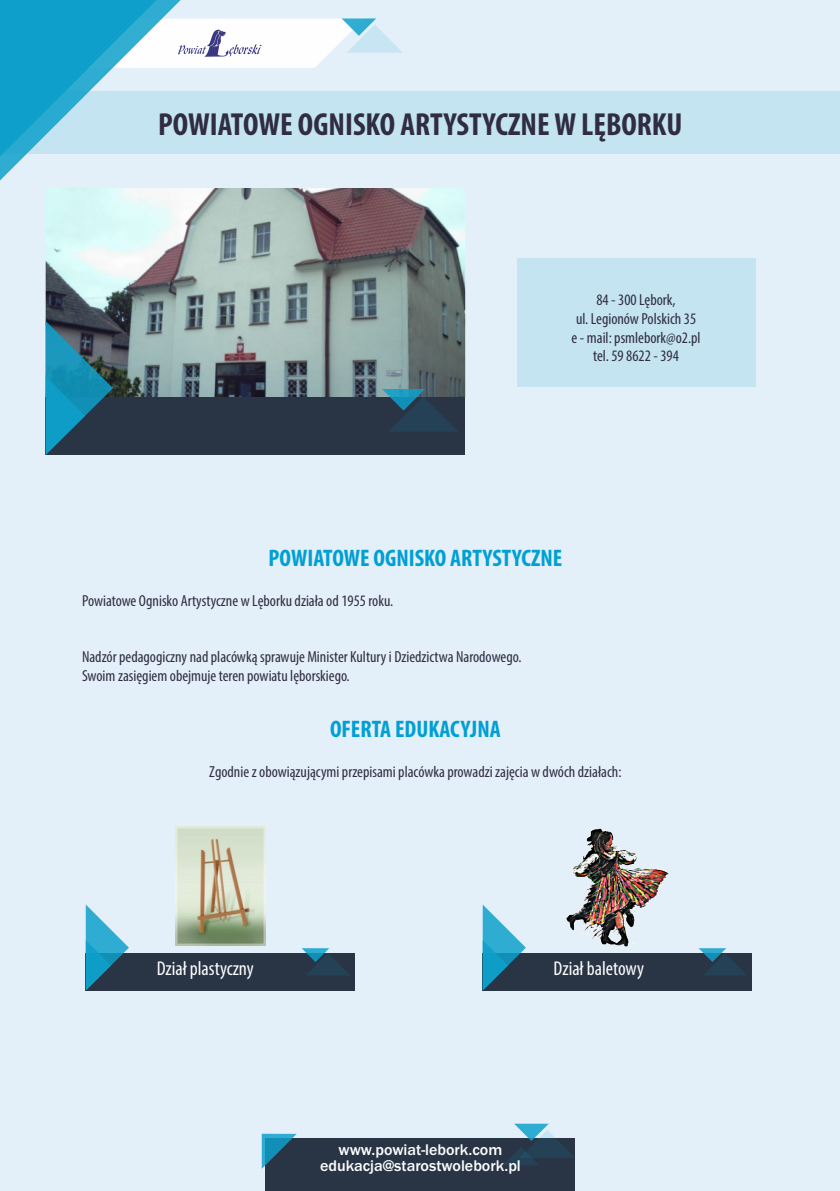
<style>
.page{position:relative;width:840px;height:1191px;background:#fff}
.page>*{position:absolute;margin:0;border:0;box-sizing:border-box;transform-origin:0 0}
.t1{font:700 condensed 32px "Myriad Pro";color:#302d42}
.t2{font:700 condensed 24px "Myriad Pro";color:#009fd4}
.t3{font:condensed 20px "Myriad Pro";color:#fefefe}
.t4{font:condensed 16px/19px "Myriad Pro";color:#302d42;text-align:center}
.t5{font:500 16px/16.6px "Franklin Gothic";color:#fefefe;text-align:center}
</style>
<div class="page">
<div style="left:0;top:0;width:839px;height:1191px;background:#e4f0f9"></div>
<div style="left:516px;top:258px;width:238px;height:129px;background:#c4e4f2"></div>
<div style="left:0;top:91px;width:839px;height:62px;background:#c4e4f2"></div>
<img style="left:46px;top:188px;width:419px;height:209px">
<div style="left:46px;top:397px;width:419px;height:58px;background:#293445"></div>
<svg style="left:46px;top:321px;width:67px;height:134px"></svg>
<svg style="left:382px;top:389px;width:76px;height:43px"></svg>
<img style="left:176px;top:827px;width:89px;height:118px">
<div style="left:86px;top:953px;width:269px;height:37px;background:#293445"></div>
<svg style="left:86px;top:905px;width:43px;height:85px"></svg>
<svg style="left:301px;top:948px;width:48px;height:27px"></svg>
<img style="left:566px;top:828px;width:103px;height:119px">
<div style="left:482px;top:953px;width:269px;height:37px;background:#293445"></div>
<svg style="left:482px;top:904px;width:43px;height:86px"></svg>
<svg style="left:698px;top:948px;width:48px;height:27px"></svg>
<svg style="left:0;top:0;width:402px;height:197px"></svg>
<div style="left:265px;top:1138px;width:309px;height:53px;background:#293445"></div>
<svg style="left:261px;top:1133px;width:35px;height:35px"></svg>
<svg style="left:503px;top:1123px;width:72px;height:42px"></svg>
<h1 class="t1" style="left:158px;top:111px;width:525px">POWIATOWE OGNISKO ARTYSTYCZNE W LĘBORKU</h1>
<p class="t4" style="left:571px;top:291px;width:130px">84 - 300 Lębork,<br>ul. Legionów Polskich 35 e - mail: psmlebork@o2.pl tel. 59 8622 - 394</p>
<h2 class="t2" style="left:268px;top:547px;width:295px">POWIATOWE OGNISKO ARTYSTYCZNE</h2>
<p class="t4" style="left:82px;top:592px;width:312px">Powiatowe Ognisko Artystyczne w Lęborku działa od 1955 roku.</p>
<p class="t4" style="left:82px;top:649px;width:440px;text-align:left">Nadzór pedagogiczny nad placówką sprawuje Minister Kultury i Dziedzictwa Narodowego.<br>Swoim zasięgiem obejmuje teren powiatu lęborskiego.</p>
<h2 class="t2" style="left:330px;top:719px;width:172px">OFERTA EDUKACYJNA</h2>
<p class="t4" style="left:209px;top:763px;width:413px">Zgodnie z obowiązującymi przepisami placówka prowadzi zajęcia w dwóch działach:</p>
<p class="t3" style="left:157px;top:960px;width:99px">Dział plastyczny</p>
<p class="t3" style="left:553px;top:960px;width:92px">Dział baletowy</p>
<p class="t5" style="left:320px;top:1142px;width:202px">www.powiat-lebork.com edukacja@starostwolebork.pl</p>
</div>
